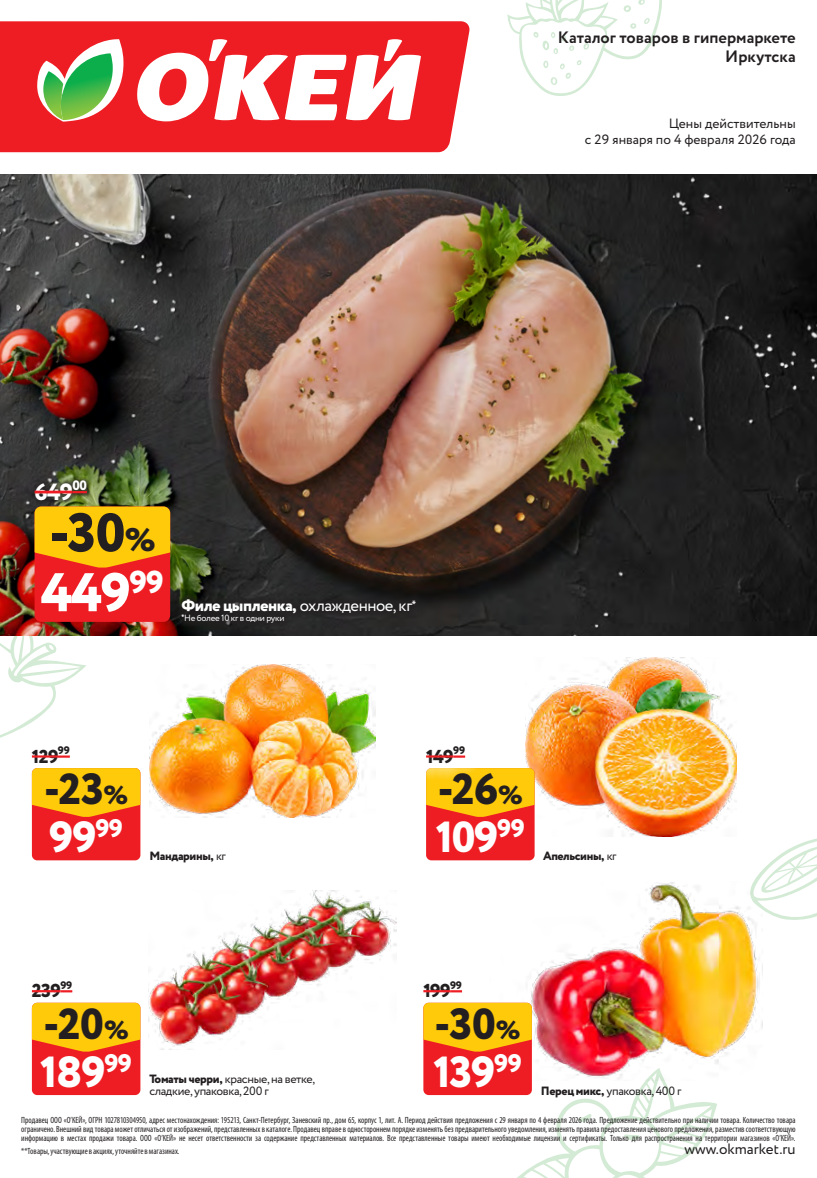
<style>
.page{position:relative;width:817px;height:1178px;background:#fff}
.page>*{position:absolute;margin:0;border:0;box-sizing:border-box;transform-origin:0 0}
.t1{font:800 54.3px "Circe";color:#231f20}
.t2{font:800 54.3px "Circe";color:#fff}
.t3{font:800 43.5px "Circe";letter-spacing:-.03em;color:#fff}
.t4{font:800 43.5px "Circe";letter-spacing:-.01em;color:#231f20}
.t5{font:800 31.65px "Circe";color:#fff}
.t6{font:800 23.4px "Circe";color:#fff}
.t7{font:800 18.75px "Circe";letter-spacing:-.03em;color:#231f20}
.t8{font:700 16.5px/19.8px "Circe";color:#231f20;text-align:right}
.t9{font:16.5px "Circe";letter-spacing:-.03em;color:#fff}
.t10{font:15px "Circe";color:#231f20}
.t11{font:13.5px/16.2px "Circe";color:#231f20;text-align:right}
.t12{font:12px/12px "Circe";letter-spacing:-.03em;color:#231f20}
.t13{font:800 12px "Circe";letter-spacing:-.03em;color:#231f20}
.t14{font:condensed 9px/9px "Myriad Pro";color:#231f20;text-align:justify;scale:.95 1}
.t15{font:9px "Circe";letter-spacing:-.03em;color:#fff}
.s1{font-size:32.7px}
.s2{font-weight:800}
.s3{font-family:"PT Sans";font-stretch:condensed;font-size:15px}
.s4{font-family:"PT Sans";font-weight:700;font-stretch:condensed}
.s5{font-size:26.1px}
.s6{font-weight:400}
</style>
<div class="page">
<svg style="left:0;top:636px;width:86px;height:102px"></svg>
<svg style="left:500px;top:1080px;width:217px;height:98px"></svg>
<svg style="left:507px;top:0;width:155px;height:96px"></svg>
<svg style="left:754px;top:839px;width:62px;height:81px"></svg>
<img style="left:0;top:174px;width:816px;height:462px">
<img style="left:489px;top:881px;width:273px;height:199px">
<img style="left:525px;top:657px;width:211px;height:180px">
<img style="left:149px;top:665px;width:227px;height:152px">
<img style="left:149px;top:891px;width:247px;height:159px">
<div style="left:174px;top:591px;width:249px;height:40px;background:#231f20"></div>
<div style="left:35px;top:506px;width:135px;height:116px;background:#ee1d23;border-radius:7px"></div>
<svg style="left:35px;top:506px;width:135px;height:62px;background:#fab30d"></svg>
<div style="left:30px;top:476px;width:61px;height:28px;background:#231f20;opacity:.75"></div>
<hr style="left:35px;top:491px;width:37px;height:2px;background:#ee1d23">
<svg style="left:72px;top:491px;width:15px;height:2px"></svg>
<div style="left:32px;top:768px;width:108px;height:92px;background:#ee1d23;border-radius:5px"></div>
<svg style="left:32px;top:768px;width:108px;height:49px;background:#fcb50d"></svg>
<hr style="left:32px;top:755px;width:26px;height:2px;background:#ee1d23">
<svg style="left:58px;top:755px;width:12px;height:3px"></svg>
<div style="left:426px;top:768px;width:108px;height:92px;background:#ee1d23;border-radius:5px"></div>
<svg style="left:426px;top:768px;width:108px;height:49px;background:#fbb20d"></svg>
<svg style="left:426px;top:755px;width:56px;height:25px"></svg>
<hr style="left:426px;top:755px;width:27px;height:2px;background:#ee1d23">
<svg style="left:453px;top:755px;width:12px;height:3px"></svg>
<div style="left:32px;top:1003px;width:108px;height:92px;background:#ee1d23;border-radius:5px"></div>
<svg style="left:32px;top:1003px;width:108px;height:49px;background:#fcb40d"></svg>
<hr style="left:32px;top:990px;width:28px;height:2px;background:#ee1d23">
<svg style="left:60px;top:990px;width:12px;height:2px"></svg>
<div style="left:423px;top:1003px;width:108px;height:92px;background:#ee1d23;border-radius:5px"></div>
<svg style="left:423px;top:1003px;width:108px;height:49px;background:#fcb40d"></svg>
<hr style="left:423px;top:990px;width:27px;height:2px;background:#ee1d23">
<svg style="left:450px;top:990px;width:12px;height:2px"></svg>
<div style="left:0;top:21px;width:469px;height:131px;background:#ee1d23"></div>
<svg style="left:136px;top:39px;width:285px;height:82px"></svg>
<svg style="left:37px;top:38px;width:87px;height:84px"></svg>
<h3 class="t8" style="left:558px;top:28px;width:239px">Каталог товаров в гипермаркете<br>Иркутска</h3>
<h3 class="t11" style="left:585px;top:115px;width:212px">Цены действительны<br>с 29 января по 4 февраля 2026 года</h3>
<h3 class="t6" style="left:35px;top:476px;width:54px">649<sup>00</sup></h3>
<h1 class="t1" style="left:49px;top:496px;width:108px">-30<span class="s1">%</span></h1>
<h3 class="t5" style="left:129px;top:561px;width:36px">99</h3>
<h1 class="t2" style="left:41px;top:556px;width:92px">449</h1>
<h3 class="t9" style="left:181px;top:594px;width:236px"><span class="s2">Филе цыпленка,</span> охлажденное, кг<span class="s3">*</span></h3>
<p class="t15" style="left:181px;top:612px;width:104px"><span class="s4">*</span>Не более 10 кг в одни руки</p>
<h3 class="t7" style="left:32px;top:744px;width:39px">129<sup>99</sup></h3>
<h2 class="t4" style="left:44px;top:760px;width:85px">-23<span class="s5">%</span></h2>
<h2 class="t3" style="left:49px;top:807px;width:75px">99<sup>99</sup></h2>
<h3 class="t13" style="left:149px;top:848px;width:78px">Мандарины, <span class="s6">кг</span></h3>
<h3 class="t7" style="left:32px;top:978px;width:42px">239<sup>99</sup></h3>
<h2 class="t4" style="left:44px;top:994px;width:87px">-20<span class="s5">%</span></h2>
<h3 class="t7" style="left:426px;top:744px;width:41px">149<sup>99</sup></h3>
<h2 class="t4" style="left:438px;top:760px;width:86px">-26<span class="s5">%</span></h2>
<h2 class="t3" style="left:435px;top:807px;width:91px">109<sup>99</sup></h2>
<h3 class="t13" style="left:543px;top:848px;width:75px">Апельсины, <span class="s6">кг</span></h3>
<h3 class="t7" style="left:423px;top:978px;width:40px">199<sup>99</sup></h3>
<h2 class="t4" style="left:434px;top:994px;width:87px">-30<span class="s5">%</span></h2>
<h2 class="t3" style="left:40px;top:1042px;width:93px">189<sup>99</sup></h2>
<h2 class="t3" style="left:433px;top:1042px;width:90px">139<sup>99</sup></h2>
<h3 class="t12" style="left:149px;top:1073px;width:167px"><span class="s2">Томаты черри,</span> красные, на ветке, сладкие, упаковка, 200 г</h3>
<h3 class="t12" style="left:540px;top:1085px;width:142px"><span class="s2">Перец микс,</span> упаковка, 400 г</h3>
<p class="t14" style="left:21px;top:1116px;width:816px">Продавец ООО «О’КЕЙ», ОГРН 1027810304950, адрес местонахождения: 195213, Санкт-Петербург, Заневский пр., дом 65, корпус 1, лит. А. Период действия предложения с 29 января по 4 февраля 2026 года. Предложение действительно при наличии товара. Количество товара ограничено. Внешний вид товара может отличаться от изображений, представленных в каталоге. Продавец вправе в одностороннем порядке изменять без предварительного уведомления, изменять правила предоставления ценового предложения, разместив соответствующую информацию в местах продажи товара. ООО «О’КЕЙ» не несет ответственности за содержание представленных материалов. Все представленные товары имеют необходимые лицензии и сертификаты. Только для распространения на территории магазинов «О’КЕЙ».</p>
<p class="t14" style="left:21px;top:1147px;width:168px">**Товары, участвующие в акциях, уточняйте в магазинах.</p>
<h3 class="t10" style="left:684px;top:1139px;width:113px">www.okmarket.ru</h3>
</div>
